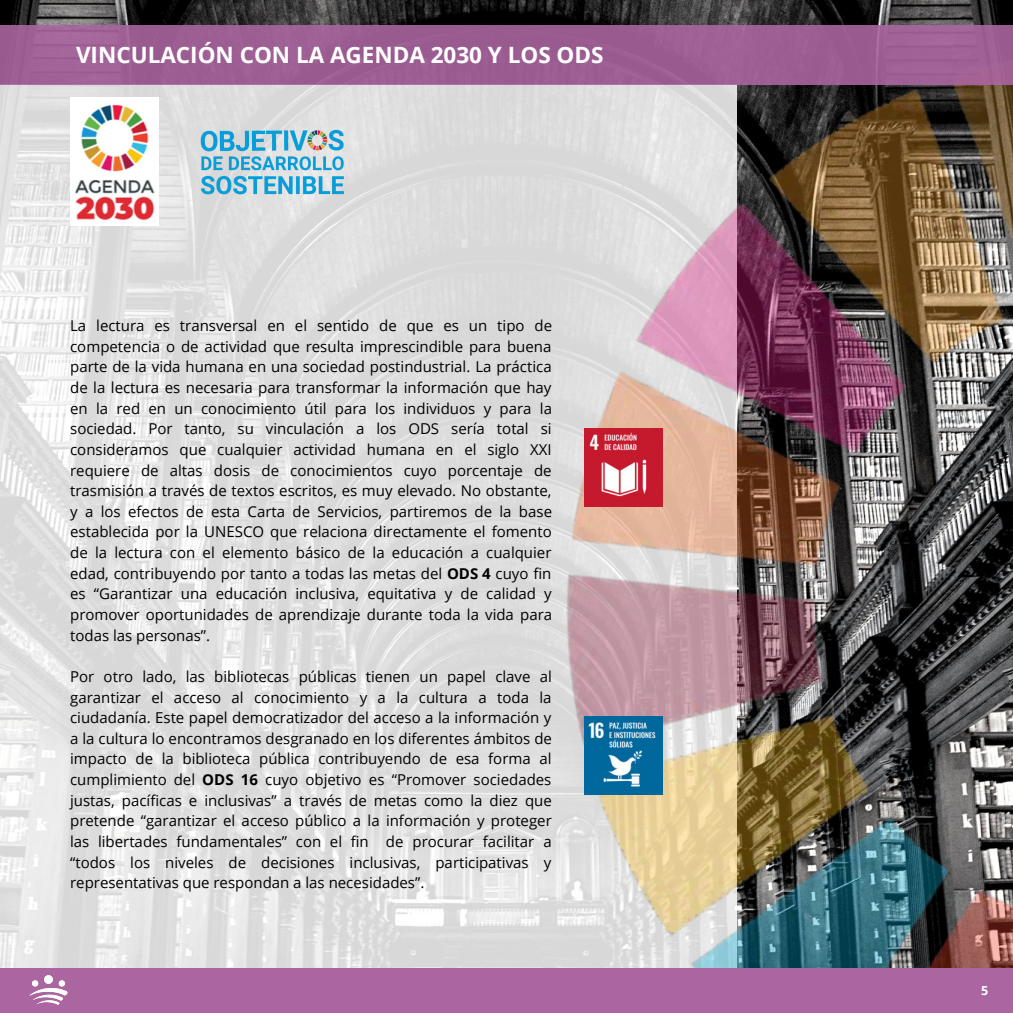
<style>
.page{position:relative;width:1013px;height:1013px;background:#fff}
.page>*{position:absolute;margin:0;border:0;box-sizing:border-box;transform-origin:0 0}
.t1{font:700 22.5px "Open Sans";color:#fff}
.t2{font:15px/20.6px "Open Sans";color:#000;text-align:justify}
.t3{font:700 12.5px "Open Sans";color:#fff}
.s1{font-weight:700}
</style>
<div class="page">
<svg style="left:0;top:84px;width:390px;height:884px;background:#e2e2e2"></svg>
<img style="left:390px;top:0;width:622px;height:968px">
<div style="left:0;top:25px;width:1012px;height:59px;background:#9c5e93"></div>
<div style="left:0;top:968px;width:1012px;height:44px;background:#ab65a0"></div>
<img style="left:29px;top:975px;width:39px;height:30px">
<img style="left:70px;top:98px;width:88px;height:127px">
<img style="left:194px;top:122px;width:157px;height:79px">
<img style="left:584px;top:716px;width:78px;height:78px">
<img style="left:584px;top:428px;width:78px;height:78px">
<p class="t1" style="left:76px;top:39px;width:529px">VINCULACIÓN CON LA AGENDA 2030 Y LOS ODS</p>
<p class="t2" style="left:70px;top:315px;width:483px">La lectura es transversal en el sentido de que es un tipo de competencia o de actividad que resulta imprescindible para buena parte de la vida humana en una sociedad postindustrial. La práctica de la lectura es necesaria para transformar la información que hay en la red en un conocimiento útil para los individuos y para la sociedad. Por tanto, su vinculación a los ODS sería total si consideramos que cualquier actividad humana en el siglo XXI requiere de altas dosis de conocimientos cuyo porcentaje de trasmisión a través de textos escritos, es muy elevado. No obstante, y a los efectos de esta Carta de Servicios, partiremos de la base establecida por la UNESCO que relaciona directamente el fomento de la lectura con el elemento básico de la educación a cualquier edad, contribuyendo por tanto a todas las metas del <span class="s1">ODS 4</span> cuyo fin es “Garantizar una educación inclusiva, equitativa y de calidad y promover oportunidades de aprendizaje durante toda la vida para todas las personas”.</p>
<p class="t2" style="left:70px;top:665px;width:483px">Por otro lado, las bibliotecas públicas tienen un papel clave al garantizar el acceso al conocimiento y a la cultura a toda la ciudadanía. Este papel democratizador del acceso a la información y a la cultura lo encontramos desgranado en los diferentes ámbitos de impacto de la biblioteca pública contribuyendo de esa forma al cumplimiento del <span class="s1">ODS 16</span> cuyo objetivo es “Promover sociedades justas, pacíficas e inclusivas” a través de metas como la diez que pretende “garantizar el acceso público a la información y proteger las libertades fundamentales” con el fin de procurar facilitar a “todos los niveles de decisiones inclusivas, participativas y representativas que respondan a las necesidades”.</p>
<p class="t3" style="left:981px;top:981px;width:9px">5</p>
</div>
